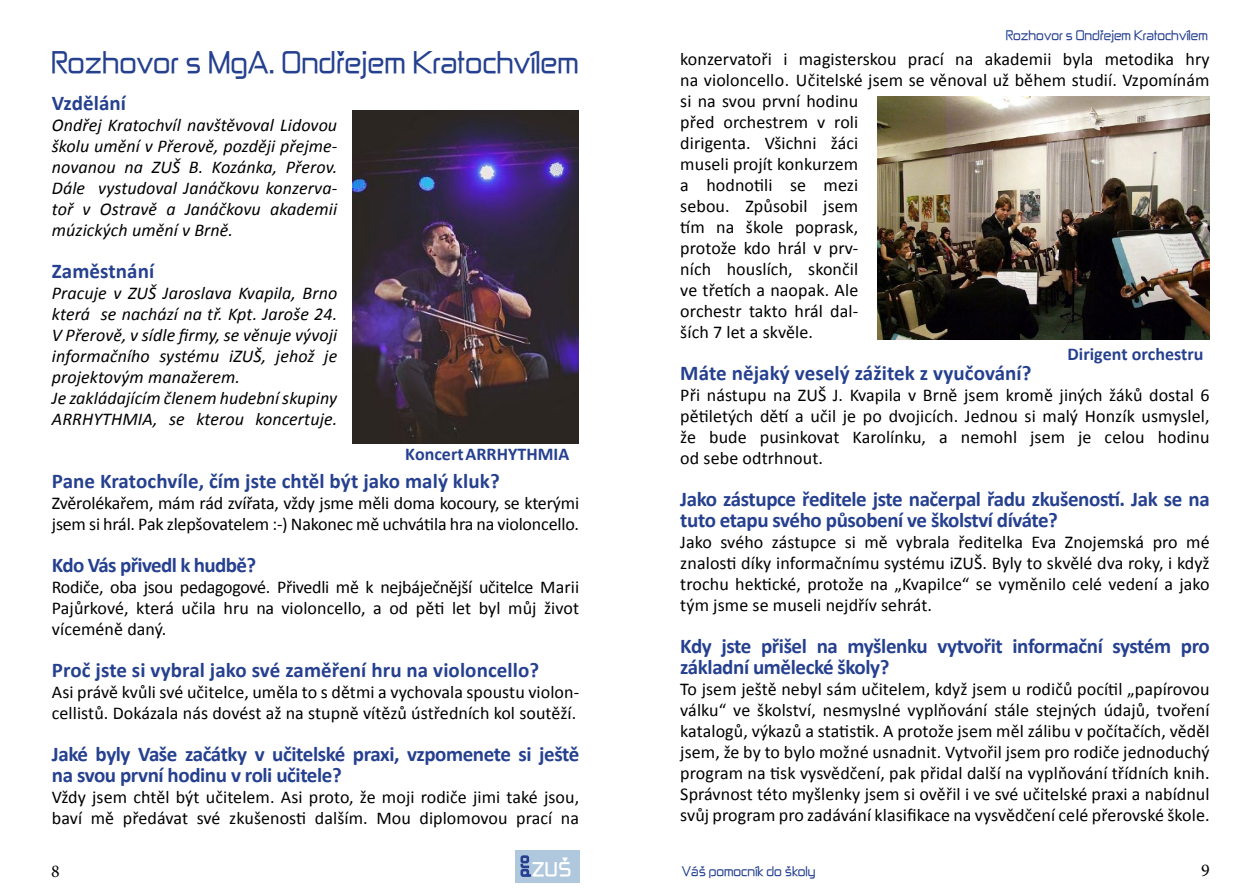
<style>
.page{position:relative;width:1259px;height:893px;background:#fff}
.page>*{position:absolute;margin:0;border:0;box-sizing:border-box;transform-origin:0 0}
.t1{font:27px "Zekton";color:#25408f}
.t2{font:700 21px/21px "Calibri";letter-spacing:-.02em;color:#25408f}
.t3{font:700 21px "Calibri";letter-spacing:.005em;color:#25408f}
.t4{font:18px/21px "Calibri";letter-spacing:.005em;color:#000}
.t5{font:italic 18px/21px "Calibri";letter-spacing:.005em;color:#000;text-align:justify}
.t6{font:700 18px "Calibri";color:#25408f}
.t7{font:18px "Minion Pro";color:#000}
.t8{font:700 16.5px "Zekton";color:#fff}
.t9{font:12px "Zekton";color:#25408f}
</style>
<div class="page">
<div style="left:515px;top:850px;width:64px;height:32px;background:#afc8de"></div>
<svg style="left:520px;top:855px;width:11px;height:22px"></svg>
<img style="left:353px;top:111px;width:226px;height:332px">
<img style="left:877px;top:96px;width:333px;height:244px">
<h1 class="t1" style="left:51px;top:44px;width:529px">Rozhovor s MgA. Ondřejem Kratochvílem</h1>
<p class="t3" style="left:52px;top:90px;width:76px">Vzdělání</p>
<p class="t5" style="left:52px;top:114px;width:287px">Ondřej Kratochvíl navštěvoval Lidovou školu umění v Přerově, později přejme&shy;novanou na ZUŠ B. Kozánka, Přerov.<br>Dále vystudoval Janáčkovu konzerva&shy;toř v Ostravě a Janáčkovu akademii múzických umění v Brně.</p>
<p class="t3" style="left:52px;top:258px;width:104px">Zaměstnání</p>
<p class="t5" style="left:52px;top:282px;width:287px;text-align:left">Pracuje v ZUŠ Jaroslava Kvapila, Brno která se nachází na tř. Kpt. Jaroše 24.<br>V Přerově, v sídle firmy, se věnuje vývoji informačního systému iZUŠ, jehož je projektovým manažerem.<br>Je zakládajícím členem hudební skupiny ARRHYTHMIA, se kterou koncertuje.</p>
<p class="t6" style="left:405px;top:442px;width:165px">Koncert ARRHYTHMIA</p>
<p class="t3" style="left:52px;top:468px;width:449px">Pane Kratochvíle, čím jste chtěl být jako malý kluk?</p>
<p class="t4" style="left:52px;top:493px;width:529px">Zvěrolékařem, mám rád zvířata, vždy jsme měli doma kocoury, se kterými jsem si hrál. Pak zlepšovatelem :-) Nakonec mě uchvátila hra na violoncello.</p>
<p class="t2" style="left:52px;top:555px;width:206px">Kdo Vás přivedl k hudbě?</p>
<p class="t4" style="left:52px;top:577px;width:529px;text-align:justify">Rodiče, oba jsou pedagogové. Přivedli mě k nejbáječnější učitelce Marii Pajůrkové, která učila hru na violoncello, a od pěti let byl můj život víceméně daný.</p>
<p class="t3" style="left:52px;top:657px;width:489px">Proč jste si vybral jako své zaměření hru na violoncello?</p>
<p class="t4" style="left:52px;top:682px;width:529px">Asi právě kvůli své učitelce, uměla to s dětmi a vychovala spoustu violon&shy;cellistů. Dokázala nás dovést až na stupně vítězů ústředních kol soutěží.</p>
<p class="t2" style="left:52px;top:744px;width:529px">Jaké byly Vaše začátky v učitelské praxi, vzpomenete si ještě na svou první hodinu v roli učitele?</p>
<p class="t4" style="left:52px;top:787px;width:529px">Vždy jsem chtěl být učitelem. Asi proto, že moji rodiče jimi také jsou, baví mě předávat své zkušenosti dalším. Mou diplomovou prací na</p>
<p class="t9" style="left:1006px;top:27px;width:203px">Rozhovor s Ondřejem Kratochvílem</p>
<p class="t4" style="left:680px;top:48px;width:531px">konzervatoři i magisterskou prací na akademii byla metodika hry na violoncello. Učitelské jsem se věnoval už během studií. Vzpomínám si na svou první hodinu<br>před orchestrem v roli<br>dirigenta. Všichni žáci<br>museli projít konkurzem<br>a hodnotili se mezi<br>sebou. Způsobil jsem<br>tím na škole poprask,<br>protože kdo hrál v prv-<br>ních houslích, skončil<br>ve třetích a naopak. Ale<br>orchestr takto hrál dal-<br>ších 7 let a skvěle.</p>
<p class="t3" style="left:680px;top:359px;width:353px">Máte nějaký veselý zážitek z vyučování?</p>
<p class="t4" style="left:680px;top:384px;width:531px;text-align:justify">Při nástupu na ZUŠ J. Kvapila v Brně jsem kromě jiných žáků dostal 6 pětiletých dětí a učil je po dvojicích. Jednou si malý Honzík usmyslel, že bude pusinkovat Karolínku, a nemohl jsem je celou hodinu od sebe odtrhnout.</p>
<p class="t2" style="left:680px;top:488px;width:531px">Jako zástupce ředitele jste načerpal řadu zkušeností. Jak se na tuto etapu svého působení ve školství díváte?</p>
<p class="t4" style="left:680px;top:531px;width:531px;text-align:justify">Jako svého zástupce si mě vybrala ředitelka Eva Znojemská pro mé znalosti díky informačnímu systému iZUŠ. Byly to skvělé dva roky, i když trochu hektické, protože na „Kvapilce“ se vyměnilo celé vedení a jako tým jsme se museli nejdřív sehrát.</p>
<p class="t2" style="left:680px;top:635px;width:531px">Kdy jste přišel na myšlenku vytvořit informační systém pro základní umělecké školy?</p>
<p class="t4" style="left:680px;top:678px;width:531px;text-align:justify">To jsem ještě nebyl sám učitelem, když jsem u rodičů pocítil „papírovou válku“ ve školství, nesmyslné vyplňování stále stejných údajů, tvoření katalogů, výkazů a statistik. A protože jsem měl zálibu v počítačích, věděl jsem, že by to bylo možné usnadnit. Vytvořil jsem pro rodiče jednoduchý program na tisk vysvědčení, pak přidal další na vyplňování třídních knih.<br>Správnost této myšlenky jsem si ověřil i ve své učitelské praxi a nabídnul svůj program pro zadávání klasifikace na vysvědčení celé přerovské škole.</p>
<p class="t6" style="left:1067px;top:343px;width:137px">Dirigent orchestru</p>
<p class="t7" style="left:51px;top:859px;width:10px">8</p>
<p class="t8" style="left:532px;top:857px;width:40px">ZUŠ</p>
<p class="t9" style="left:682px;top:863px;width:135px">Váš pomocník do školy</p>
<p class="t7" style="left:1201px;top:858px;width:10px">9</p>
</div>
